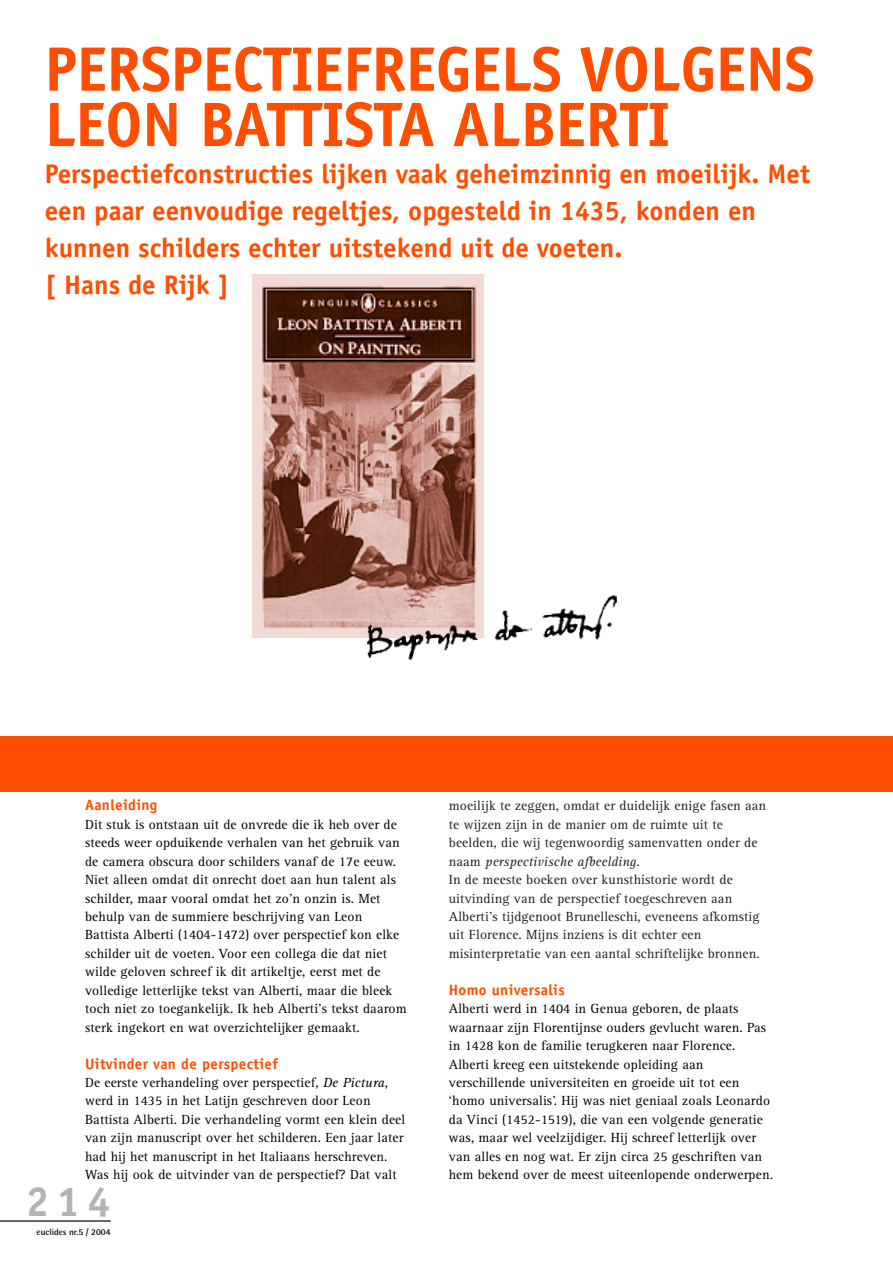
<style>
.page{position:relative;width:893px;height:1263px;background:#fff}
.page>*{position:absolute;margin:0;border:0;box-sizing:border-box;transform-origin:0 0}
.t1{font:700 63px/55.3px "Officina Sans";letter-spacing:-.01em;color:#ff4e00}
.t2{font:700 42px "Officina Sans";color:#b3b3b3}
.t3{font:700 27px/36.9px "Officina Sans";color:#ff4e00}
.t4{font:700 15px "Officina Sans";letter-spacing:.025em;color:#ff4e00}
.t5{font:13.65px/18.5px "Rotis Serif";letter-spacing:.01em;color:#000}
.t6{font:13.65px/18.5px "Rotis Serif";letter-spacing:.01em;color:#231f20}
.t7{font:700 9px "Rotis Semi Sans";color:#000}
.s1{font-style:italic}
</style>
<div class="page">
<div style="left:0;top:736px;width:892px;height:56px;background:#ff4e00"></div>
<hr style="left:0;top:1220px;width:111px;height:2px;background:#000">
<img style="left:252px;top:274px;width:231px;height:364px">
<img style="left:351px;top:588px;width:267px;height:72px">
<h1 class="t1" style="left:45px;top:47px;width:771px">PERSPECTIEFREGELS VOLGENS<br>LEON BATTISTA ALBERTI</h1>
<h3 class="t3" style="left:45px;top:158px;width:766px">Perspectiefconstructies lijken vaak geheimzinnig en moeilijk. Met een paar eenvoudige regeltjes, opgesteld in 1435, konden en kunnen schilders echter uitstekend uit de voeten.<br>[ Hans de Rijk ]</h3>
<p class="t4" style="left:85px;top:799px;width:74px">Aanleiding</p>
<p class="t5" style="left:85px;top:816px;width:323px">Dit stuk is ontstaan uit de onvrede die ik heb over de steeds weer opduikende verhalen van het gebruik van de camera obscura door schilders vanaf de 17e eeuw.<br>Niet alleen omdat dit onrecht doet aan hun talent als schilder, maar vooral omdat het zo’n onzin is. Met behulp van de summiere beschrijving van Leon Battista Alberti (1404-1472) over perspectief kon elke schilder uit de voeten. Voor een collega die dat niet wilde geloven schreef ik dit artikeltje, eerst met de volledige letterlijke tekst van Alberti, maar die bleek toch niet zo toegankelijk. Ik heb Alberti’s tekst daarom sterk ingekort en wat overzichtelijker gemaakt.</p>
<p class="t4" style="left:85px;top:1058px;width:194px">Uitvinder van de perspectief</p>
<p class="t5" style="left:85px;top:1075px;width:322px">De eerste verhandeling over perspectief, <span class="s1">De Pictura</span>, werd in 1435 in het Latijn geschreven door Leon Battista Alberti. Die verhandeling vormt een klein deel van zijn manuscript over het schilderen. Een jaar later had hij het manuscript in het Italiaans herschreven.<br>Was hij ook de uitvinder van de perspectief? Dat valt</p>
<h2 class="t2" style="left:26px;top:1186px;width:86px">214</h2>
<p class="t7" style="left:37px;top:1228px;width:75px">euclides nr.5 / 2004</p>
<p class="t6" style="left:449px;top:798px;width:319px">moeilijk te zeggen, omdat er duidelijk enige fasen aan te wijzen zijn in de manier om de ruimte uit te beelden, die wij tegenwoordig samenvatten onder de naam <span class="s1">perspectivische afbeelding.<br></span>In de meeste boeken over kunsthistorie wordt de uitvinding van de perspectief toegeschreven aan Alberti’s tijdgenoot Brunelleschi, eveneens afkomstig uit Florence. Mijns inziens is dit echter een misinterpretatie van een aantal schriftelijke bronnen.</p>
<p class="t4" style="left:449px;top:984px;width:117px">Homo universalis</p>
<p class="t5" style="left:449px;top:1001px;width:326px">Alberti werd in 1404 in Genua geboren, de plaats waarnaar zijn Florentijnse ouders gevlucht waren. Pas in 1428 kon de familie terugkeren naar Florence.<br>Alberti kreeg een uitstekende opleiding aan verschillende universiteiten en groeide uit tot een ‘homo universalis’. Hij was niet geniaal zoals Leonardo da Vinci (1452-1519), die van een volgende generatie was, maar wel veelzijdiger. Hij schreef letterlijk over van alles en nog wat. Er zijn circa 25 geschriften van hem bekend over de meest uiteenlopende onderwerpen.</p>
</div>
